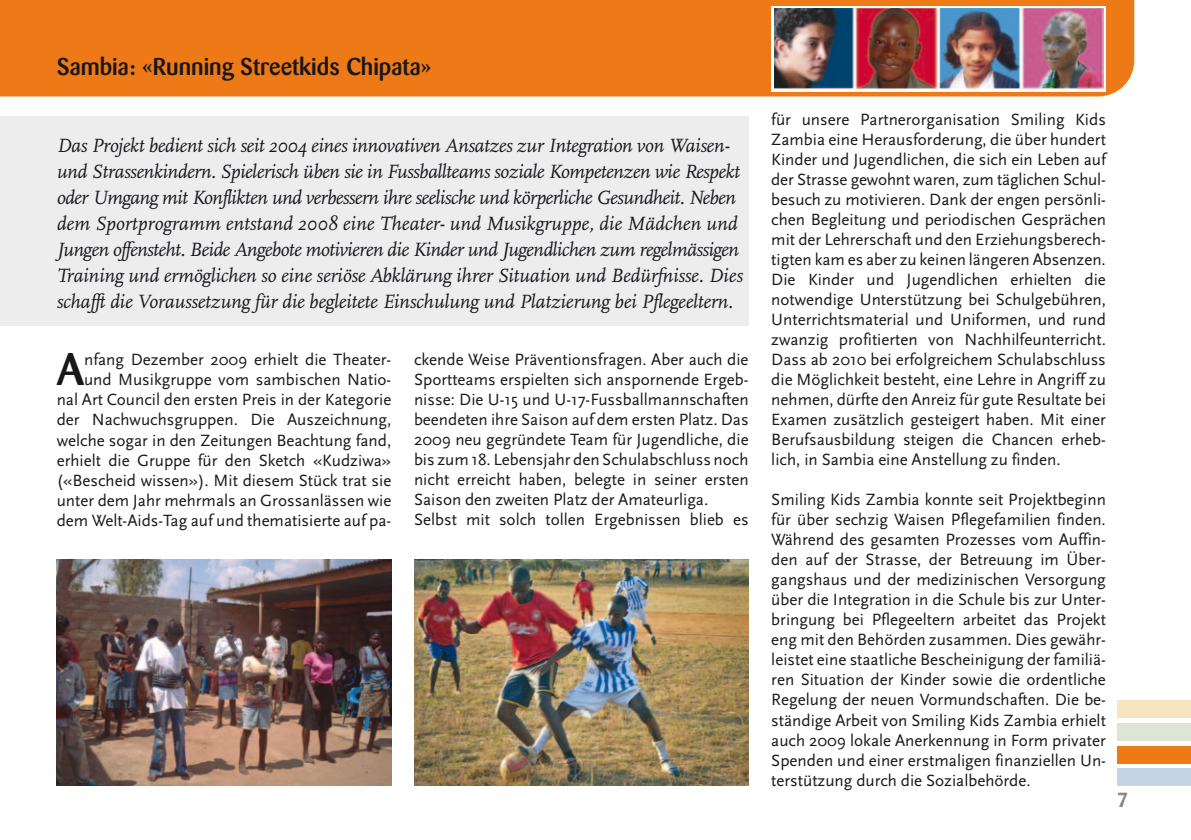
<style>
.page{position:relative;width:1191px;height:840px;background:#fff}
.page>*{position:absolute;margin:0;border:0;box-sizing:border-box;transform-origin:0 0}
.t1{font:500 45.4px "Barmeno";color:#1a171c}
.t2{font:500 24px "Barmeno";color:#1a171c}
.t3{font:italic 20px/26px "Scala";letter-spacing:-.02em;color:#1a171c}
.t4{font:500 20px "Barmeno";color:#87888a}
.t5{font:17px/20px "Scala Sans";color:#1a171c;text-align:justify}
</style>
<div class="page">
<div style="left:1117px;top:745px;width:74px;height:17px;background:#ed7a17"></div>
<div style="left:1117px;top:723px;width:74px;height:17px;background:#dee4d6"></div>
<div style="left:1117px;top:700px;width:74px;height:17px;background:#f6e5bf"></div>
<div style="left:0;top:0;width:1134px;height:96px;background:#ed7a17"></div>
<div style="left:1117px;top:768px;width:74px;height:17px;background:#c5d4e3"></div>
<svg style="left:771px;top:6px;width:335px;height:85px"></svg>
<img style="left:774px;top:9px;width:329px;height:79px">
<img style="left:57px;top:559px;width:334px;height:226px">
<img style="left:414px;top:559px;width:334px;height:226px">
<div style="left:0;top:115px;width:748px;height:210px;background:#ededee"></div>
<h2 class="t2" style="left:57px;top:52px;width:376px">Sambia: «Running Streetkids Chipata»</h2>
<p class="t3" style="left:57px;top:133px;width:687px">Das Projekt bedient sich seit 2004 eines innovativen Ansatzes zur Integration von Waisen&shy;und Strassenkindern. Spielerisch üben sie in Fussballteams soziale Kompetenzen wie Respekt oder Umgang mit Konflikten und verbessern ihre seelische und körperliche Gesundheit. Neben dem Sportprogramm entstand 2008 eine Theater- und Musikgruppe, die Mädchen und Jungen offensteht. Beide Angebote motivieren die Kinder und Jugendlichen zum regelmässigen Training und ermöglichen so eine seriöse Abklärung ihrer Situation und Bedürfnisse. Dies schafft die Voraussetzung für die begleitete Einschulung und Platzierung bei Pflegeeltern.</p>
<p class="t5" style="left:57px;top:350px;width:336px;text-align:right">nfang Dezember 2009 erhielt die Theater&shy;und Musikgruppe vom sambischen Natio-<br>nal Art Council den ersten Preis in der Kategorie der Nachwuchsgruppen. Die Auszeichnung, welche sogar in den Zeitungen Beachtung fand, erhielt die Gruppe für den Sketch «Kudziwa» («Bescheid wissen»). Mit diesem Stück trat sie unter dem Jahr mehrmals an Grossanlässen wie dem Welt-Aids-Tag auf und thematisierte auf pa-</p>
<p class="t5" style="left:414px;top:350px;width:336px;text-align:left">ckende Weise Präventionsfragen. Aber auch die Sportteams erspielten sich anspornende Ergeb&shy;nisse: Die U-15 und U-17-Fussballmannschaften beendeten ihre Saison auf dem ersten Platz. Das 2009 neu gegründete Team für Jugendliche, die bis zum 18. Lebensjahr den Schulabschluss noch nicht erreicht haben, belegte in seiner ersten Saison den zweiten Platz der Amateurliga.<br>Selbst mit solch tollen Ergebnissen blieb es</p>
<h1 class="t1" style="left:57px;top:343px;width:29px">A</h1>
<p class="t5" style="left:771px;top:110px;width:336px">für unsere Partnerorganisation Smiling Kids Zambia eine Herausforderung, die über hundert Kinder und Jugendlichen, die sich ein Leben auf der Strasse gewohnt waren, zum täglichen Schul&shy;besuch zu motivieren. Dank der engen persönli&shy;chen Begleitung und periodischen Gesprächen mit der Lehrerschaft und den Erziehungsberech&shy;tigten kam es aber zu keinen längeren Absenzen.<br>Die Kinder und Jugendlichen erhielten die notwendige Unterstützung bei Schulgebühren, Unterrichtsmaterial und Uniformen, und rund zwanzig profitierten von Nachhilfeunterricht.<br>Dass ab 2010 bei erfolgreichem Schulabschluss die Möglichkeit besteht, eine Lehre in Angriff zu nehmen, dürfte den Anreiz für gute Resultate bei Examen zusätzlich gesteigert haben. Mit einer Berufsausbildung steigen die Chancen erheb&shy;lich, in Sambia eine Anstellung zu finden.</p>
<p class="t5" style="left:771px;top:490px;width:336px">Smiling Kids Zambia konnte seit Projektbeginn für über sechzig Waisen Pflegefamilien finden.<br>Während des gesamten Prozesses vom Auffin&shy;den auf der Strasse, der Betreuung im Über&shy;gangshaus und der medizinischen Versorgung über die Integration in die Schule bis zur Unter&shy;bringung bei Pflegeeltern arbeitet das Projekt eng mit den Behörden zusammen. Dies gewähr&shy;leistet eine staatliche Bescheinigung der familiä&shy;ren Situation der Kinder sowie die ordentliche Regelung der neuen Vormundschaften. Die be&shy;ständige Arbeit von Smiling Kids Zambia erhielt auch 2009 lokale Anerkennung in Form privater Spenden und einer erstmaligen finanziellen Un&shy;terstützung durch die Sozialbehörde.</p>
<p class="t4" style="left:1117px;top:787px;width:12px">7</p>
</div>
